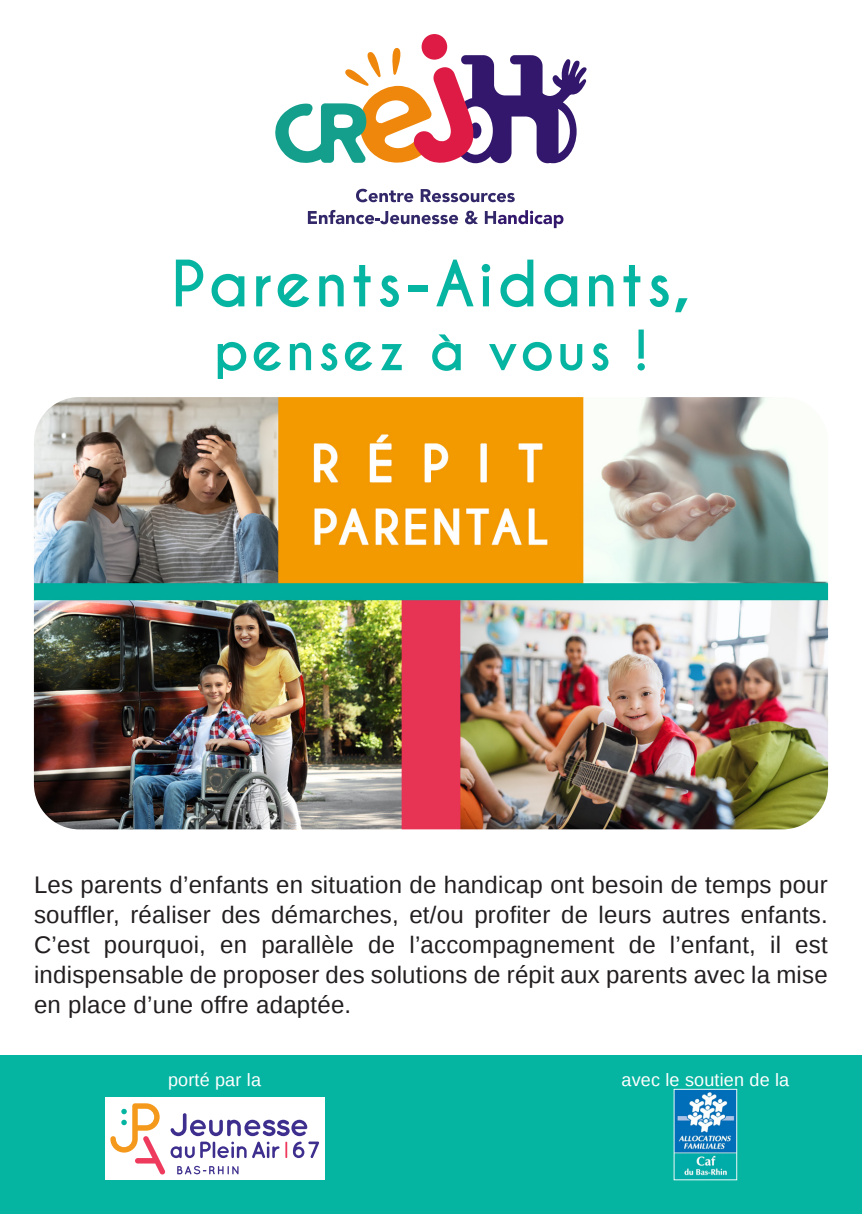
<style>
.page{position:relative;width:862px;height:1214px;background:#fff}
.page>*{position:absolute;margin:0;border:0;box-sizing:border-box;transform-origin:0 0}
.TITRE{font:700 59.8px "Caviar Dreams";letter-spacing:.05em;color:#05b4a1}
.TITRE-2{font:700 52px "Caviar Dreams";letter-spacing:.05em;color:#05b4a1}
.textes{font:24px/30px "Liberation Sans";letter-spacing:.01em;color:#231f20;text-align:justify}
.sous_titre{font:18px "Liberation Sans";letter-spacing:.01em;color:#fff}
</style>
<div class="page">
<div style="left:0;top:1054px;width:862px;height:159px;background:#05b4a1"></div>
<img style="left:675px;top:1090px;width:60px;height:86px">
<div style="left:673px;top:1088px;width:64px;height:92px;border:1px solid #eef8f9"></div>
<div style="left:105px;top:1097px;width:219px;height:82px;background:#fff"></div>
<svg style="left:110px;top:1103px;width:209px;height:71px"></svg>
<img style="left:34px;top:397px;width:794px;height:432px">
<svg style="left:356px;top:189px;width:57px;height:13px"></svg>
<svg style="left:421px;top:189px;width:94px;height:13px"></svg>
<svg style="left:308px;top:210px;width:150px;height:14px"></svg>
<svg style="left:465px;top:211px;width:13px;height:13px"></svg>
<svg style="left:485px;top:210px;width:78px;height:18px"></svg>
<div style="left:421px;top:34px;width:26px;height:26px;background:#de1b44;border-radius:50%"></div>
<svg style="left:275px;top:47px;width:312px;height:116px"></svg>
<p class="TITRE" style="left:171px;top:247px;width:520px">Parents-Aidants,</p>
<p class="TITRE-2" style="left:214px;top:319px;width:436px">pensez à vous !</p>
<p class="textes" style="left:34px;top:870px;width:795px">Les parents d’enfants en situation de handicap ont besoin de temps pour souffler, réaliser des démarches, et/ou profiter de leurs autres enfants.<br>C’est pourquoi, en parallèle de l’accompagnement de l’enfant, il est indispensable de proposer des solutions de répit aux parents avec la mise en place d’une offre adaptée.</p>
<p class="sous_titre" style="left:168px;top:1069px;width:95px">porté par la</p>
<p class="sous_titre" style="left:621px;top:1069px;width:169px">avec le soutien de la</p>
</div>
